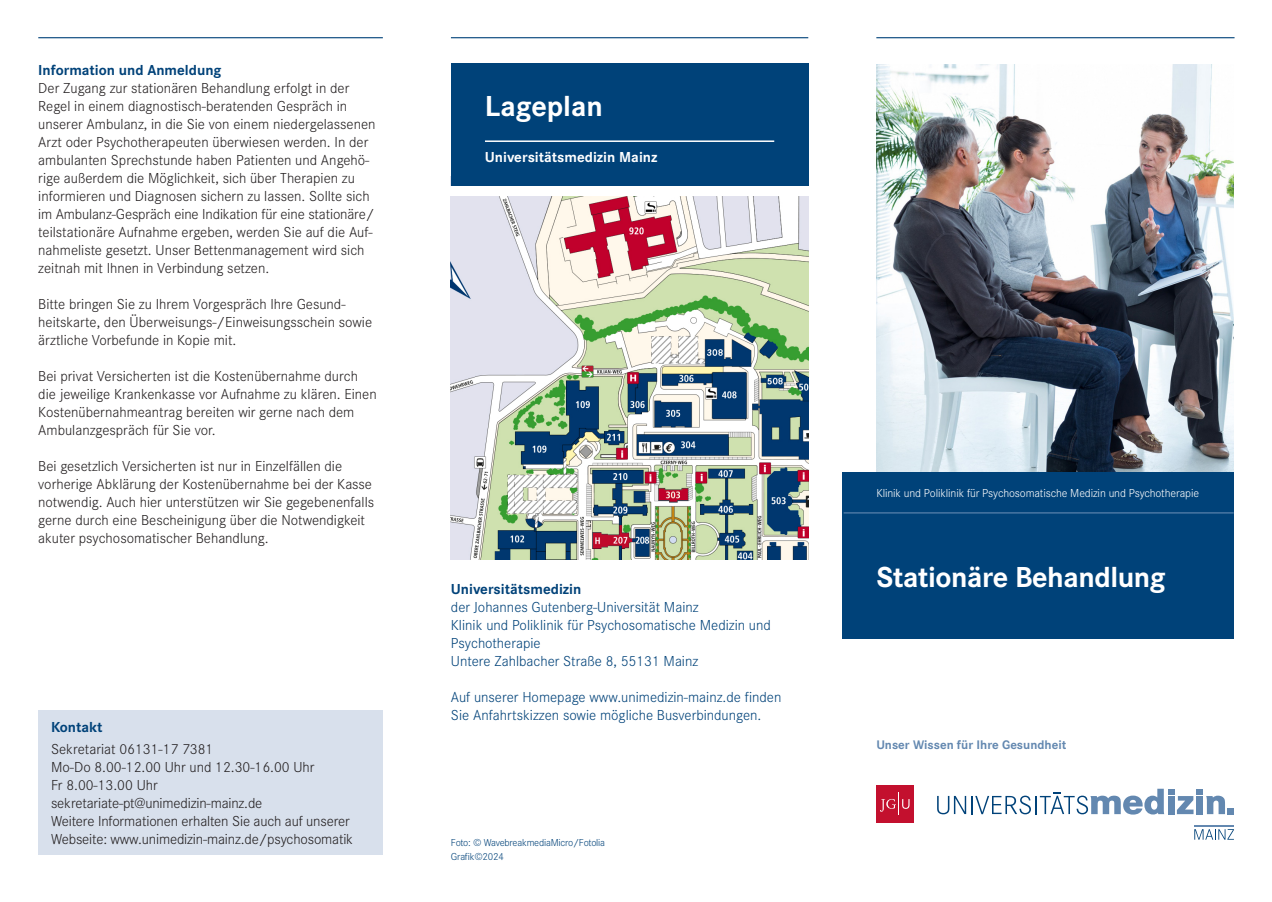
<style>
.page{position:relative;width:1272px;height:902px;background:#fff}
.page>*{position:absolute;margin:0;border:0;box-sizing:border-box;transform-origin:0 0}
.t1{font:700 30px "Corporate S";letter-spacing:-.015em;color:#fff}
.t2{font:300 15px/18px "Corporate S";color:#231f20}
.t3{font:300 15px/18px "Corporate S";color:#004279}
.t4{font:700 15px "Corporate S";color:#004279}
.t5{font:700 15px "Corporate S";color:#fff}
.t6{font:700 12.9px "Corporate S";color:#6388b0}
.t7{font:300 12px "Corporate S";letter-spacing:-.01em;color:#fff}
.t8{font:300 10.5px/13.5px "Corporate S";letter-spacing:-.02em;color:#004279}
</style>
<div class="page">
<hr style="left:876px;top:37px;width:358px;height:1px;background:#004279">
<hr style="left:451px;top:37px;width:357px;height:1px;background:#004279">
<hr style="left:38px;top:37px;width:345px;height:1px;background:#004279">
<img style="left:876px;top:65px;width:357px;height:407px">
<div style="left:842px;top:472px;width:391px;height:166px;background:#004279"></div>
<img style="left:451px;top:196px;width:357px;height:363px">
<div style="left:451px;top:64px;width:357px;height:126px;background:#004279"></div>
<hr style="left:485px;top:140px;width:289px;height:2px;background:#fff">
<div style="left:443px;top:186px;width:372px;height:10px;background:#fff"></div>
<hr style="left:843px;top:512px;width:390px;height:1px;background:#6388b0">
<hr style="left:1194px;top:824px;width:39px;height:2px;background:#6388b0">
<svg style="left:1194px;top:829px;width:39px;height:10px"></svg>
<div style="left:1227px;top:807px;width:6px;height:7px;background:#6388b0"></div>
<svg style="left:937px;top:788px;width:287px;height:26px"></svg>
<div style="left:876px;top:785px;width:37px;height:37px;background:#c3102e"></div>
<svg style="left:880px;top:792px;width:29px;height:22px"></svg>
<div style="left:38px;top:710px;width:345px;height:144px;background:#d8e0ec"></div>
<p class="t4" style="left:38px;top:62px;width:185px">Information und Anmeldung</p>
<p class="t2" style="left:38px;top:79px;width:339px">Der Zugang zur stationären Behandlung erfolgt in der Regel in einem diagnostisch-beratenden Gespräch in unserer Ambulanz, in die Sie von einem niedergelassenen Arzt oder Psychotherapeuten überwiesen werden. In der ambulanten Sprechstunde haben Patienten und Angehö&shy;rige außerdem die Möglichkeit, sich über Therapien zu informieren und Diagnosen sichern zu lassen. Sollte sich im Ambulanz-Gespräch eine Indikation für eine stationäre/ teilstationäre Aufnahme ergeben, werden Sie auf die Auf&shy;nahmeliste gesetzt. Unser Bettenmanagement wird sich zeitnah mit Ihnen in Verbindung setzen.</p>
<p class="t2" style="left:38px;top:295px;width:335px">Bitte bringen Sie zu Ihrem Vorgespräch Ihre Gesund&shy;heitskarte, den Überweisungs-/Einweisungsschein sowie ärztliche Vorbefunde in Kopie mit.</p>
<p class="t2" style="left:38px;top:367px;width:340px">Bei privat Versicherten ist die Kostenübernahme durch die jeweilige Krankenkasse vor Aufnahme zu klären. Einen Kostenübernahmeantrag bereiten wir gerne nach dem Ambulanzgespräch für Sie vor.</p>
<p class="t2" style="left:38px;top:457px;width:337px">Bei gesetzlich Versicherten ist nur in Einzelfällen die vorherige Abklärung der Kostenübernahme bei der Kasse notwendig. Auch hier unterstützen wir Sie gegebenenfalls gerne durch eine Bescheinigung über die Notwendigkeit akuter psychosomatischer Behandlung.</p>
<p class="t4" style="left:51px;top:718px;width:53px">Kontakt</p>
<p class="t2" style="left:51px;top:740px;width:304px">Sekretariat 06131-17 7381<br>Mo-Do 8.00-12.00 Uhr und 12.30-16.00 Uhr<br>Fr 8.00-13.00 Uhr sekretariate-pt@unimedizin-mainz.de<br>Weitere Informationen erhalten Sie auch auf unserer Webseite: www.unimedizin-mainz.de/psychosomatik</p>
<h1 class="t1" style="left:485px;top:89px;width:119px">Lageplan</h1>
<p class="t5" style="left:485px;top:148px;width:174px">Universitätsmedizin Mainz</p>
<p class="t4" style="left:451px;top:580px;width:132px">Universitätsmedizin</p>
<p class="t3" style="left:451px;top:598px;width:321px">der Johannes Gutenberg-Universität Mainz<br>Klinik und Poliklinik für Psychosomatische Medizin und Psychotherapie<br>Untere Zahlbacher Straße 8, 55131 Mainz</p>
<p class="t3" style="left:451px;top:688px;width:332px">Auf unserer Homepage www.unimedizin-mainz.de finden<br>Sie Anfahrtskizzen sowie mögliche Busverbindungen.</p>
<p class="t8" style="left:451px;top:835px;width:156px">Foto: © WavebreakmediaMicro/Fotolia<br>Grafik©2024</p>
<p class="t7" style="left:876px;top:486px;width:324px">Klinik und Poliklinik für Psychosomatische Medizin und Psychotherapie</p>
<h1 class="t1" style="left:876px;top:560px;width:291px">Stationäre Behandlung</h1>
<p class="t6" style="left:876px;top:736px;width:191px">Unser Wissen für Ihre Gesundheit</p>
</div>
